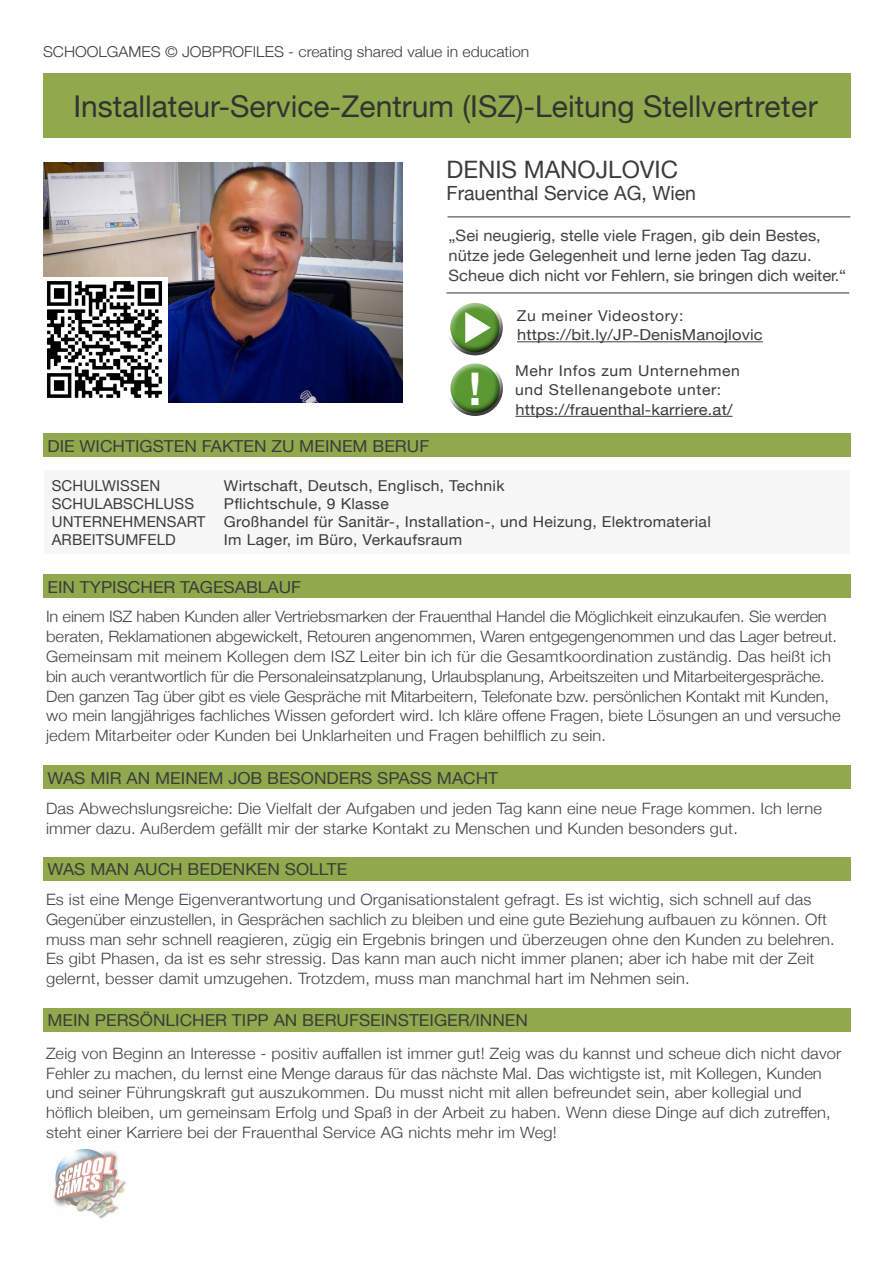
<style>
.page{position:relative;width:893px;height:1263px;background:#fff}
.page>*{position:absolute;margin:0;border:0;box-sizing:border-box;transform-origin:0 0}
.t1{font:700 45px "Helvetica Neue";color:#fff}
.t2{font:30px "Helvetica Neue";color:#333332}
.t3{font:24px "Helvetica Neue";color:#3c3c3b}
.t4{font:19.5px "Helvetica Neue";color:#3c3c3b}
.t5{font:16.5px "Helvetica Neue";color:#3c3c3b;scale:1.05 1}
.t6{font:300 15.6px/19.8px "Helvetica Neue";letter-spacing:.01em;color:#454444;scale:1.05 1}
.t7{font:300 15.6px/19.8px "Helvetica Neue";letter-spacing:-.01em;color:#454444;scale:1.05 1}
.t8{font:15.6px/19.8px "Helvetica Neue";color:#454444;scale:1.05 1}
.t9{font:15.15px "Helvetica Neue";letter-spacing:.01em;color:#3c3c3b;scale:1.09 1}
.t10{font:15px "Helvetica Neue";letter-spacing:.02em;color:#3c3c3b;scale:1.05 1}
.t11{font:15px "Helvetica Neue";letter-spacing:.04em;color:#3c3c3b;scale:1.05 1}
.t12{font:300 15px "Helvetica Neue";color:#3c3c3b;scale:1.05 1}
.t13{font:15px "Helvetica Neue";letter-spacing:.02em;color:#3c3c3b}
</style>
<div class="page">
<div style="left:44px;top:470px;width:806px;height:84px;background:#f7f7f7"></div>
<div style="left:43px;top:73px;width:807px;height:64px;background:#90a94c"></div>
<div style="left:43px;top:434px;width:807px;height:23px;background:#90a94c"></div>
<div style="left:43px;top:574px;width:807px;height:24px;background:#90a94c"></div>
<div style="left:43px;top:766px;width:807px;height:23px;background:#90a94c"></div>
<div style="left:43px;top:857px;width:807px;height:23px;background:#90a94c"></div>
<div style="left:43px;top:1008px;width:807px;height:23px;background:#90a94c"></div>
<img style="left:43px;top:162px;width:359px;height:241px">
<hr style="left:448px;top:216px;width:402px;height:1px;background:#4a4a49">
<hr style="left:446px;top:292px;width:403px;height:1px;background:#4a4a49">
<div style="left:446px;top:360px;width:57px;height:41px;background:#fff;opacity:.75"></div>
<div style="left:446px;top:368px;width:57px;height:49px;background:#000;opacity:.75"></div>
<img style="left:53px;top:1149px;width:73px;height:70px">
<hr style="left:515px;top:416px;width:217px;height:1px;background:#3c3c3b">
<img style="left:43px;top:278px;width:124px;height:125px">
<hr style="left:517px;top:341px;width:246px;height:1px;background:#3c3c3b">
<div style="left:446px;top:299px;width:57px;height:41px;background:#fff;opacity:.75"></div>
<div style="left:446px;top:308px;width:57px;height:49px;background:#000;opacity:.75"></div>
<svg style="left:465px;top:312px;width:26px;height:31px"></svg>
<p class="t12" style="left:43px;top:39px;width:465px">SCHOOLGAMES © JOBPROFILES - creating shared value in education</p>
<p class="t2" style="left:74px;top:85px;width:746px">Installateur-Service-Zentrum (ISZ)-Leitung Stellvertreter</p>
<p class="t3" style="left:446px;top:152px;width:233px">DENIS MANOJLOVIC</p>
<p class="t4" style="left:446px;top:179px;width:251px">Frauenthal Service AG, Wien</p>
<p class="t8" style="left:449px;top:227px;width:380px">„Sei neugierig, stelle viele Fragen, gib dein Bestes, nütze jede Gelegenheit und lerne jeden Tag dazu.<br>Scheue dich nicht vor Fehlern, sie bringen dich weiter.“</p>
<p class="t11" style="left:517px;top:305px;width:160px">Zu meiner Videostory:</p>
<p class="t5" style="left:47px;top:434px;width:365px">DIE WICHTIGSTEN FAKTEN ZU MEINEM BERUF</p>
<p class="t1" style="left:469px;top:354px;width:14px">!</p>
<p class="t9" style="left:517px;top:324px;width:227px">https://bit.ly/JP-DenisManojlovic</p>
<p class="t11" style="left:515px;top:360px;width:216px">Mehr Infos zum Unternehmen</p>
<p class="t11" style="left:515px;top:378px;width:198px">und Stellenangebote unter:</p>
<p class="t9" style="left:515px;top:398px;width:201px">https://frauenthal-karriere.at/</p>
<p class="t13" style="left:52px;top:475px;width:110px">SCHULWISSEN</p>
<p class="t13" style="left:52px;top:493px;width:144px">SCHULABSCHLUSS</p>
<p class="t13" style="left:52px;top:511px;width:155px">UNTERNEHMENSART</p>
<p class="t13" style="left:52px;top:529px;width:126px">ARBEITSUMFELD</p>
<p class="t10" style="left:224px;top:475px;width:269px">Wirtschaft, Deutsch, Englisch, Technik</p>
<p class="t10" style="left:224px;top:493px;width:159px">Pflichtschule, 9 Klasse</p>
<p class="t10" style="left:224px;top:511px;width:465px">Großhandel für Sanitär-, Installation-, und Heizung, Elektromaterial</p>
<p class="t10" style="left:224px;top:529px;width:229px">Im Lager, im Büro, Verkaufsraum</p>
<p class="t5" style="left:47px;top:575px;width:243px">EIN TYPISCHER TAGESABLAUF</p>
<p class="t7" style="left:46px;top:606px;width:755px">In einem ISZ haben Kunden aller Vertriebsmarken der Frauenthal Handel die Möglichkeit einzukaufen. Sie werden beraten, Reklamationen abgewickelt, Retouren angenommen, Waren entgegengenommen und das Lager betreut.</p>
<p class="t7" style="left:46px;top:645px;width:749px">Gemeinsam mit meinem Kollegen dem ISZ Leiter bin ich für die Gesamtkoordination zuständig. Das heißt ich bin auch verantwortlich für die Personaleinsatzplanung, Urlaubsplanung, Arbeitszeiten und Mitarbeitergespräche.</p>
<p class="t6" style="left:46px;top:685px;width:758px">Den ganzen Tag über gibt es viele Gespräche mit Mitarbeitern, Telefonate bzw. persönlichen Kontakt mit Kunden, wo mein langjähriges fachliches Wissen gefordert wird. Ich kläre offene Fragen, biete Lösungen an und versuche jedem Mitarbeiter oder Kunden bei Unklarheiten und Fragen behilflich zu sein.</p>
<p class="t5" style="left:47px;top:766px;width:431px">WAS MIR AN MEINEM JOB BESONDERS SPASS MACHT</p>
<p class="t6" style="left:46px;top:798px;width:741px">Das Abwechslungsreiche: Die Vielfalt der Aufgaben und jeden Tag kann eine neue Frage kommen. Ich lerne immer dazu. Außerdem gefällt mir der starke Kontakt zu Menschen und Kunden besonders gut.</p>
<p class="t5" style="left:47px;top:857px;width:287px">WAS MAN AUCH BEDENKEN SOLLTE</p>
<p class="t6" style="left:46px;top:888px;width:753px">Es ist eine Menge Eigenverantwortung und Organisationstalent gefragt. Es ist wichtig, sich schnell auf das<br>Gegenüber einzustellen, in Gesprächen sachlich zu bleiben und eine gute Beziehung aufbauen zu können. Oft muss man sehr schnell reagieren, zügig ein Ergebnis bringen und überzeugen ohne den Kunden zu belehren.</p>
<p class="t6" style="left:46px;top:948px;width:733px">Es gibt Phasen, da ist es sehr stressig. Das kann man auch nicht immer planen; aber ich habe mit der Zeit gelernt, besser damit umzugehen. Trotzdem, muss man manchmal hart im Nehmen sein.</p>
<p class="t5" style="left:47px;top:1008px;width:459px">MEIN PERSÖNLICHER TIPP AN BERUFSEINSTEIGER/INNEN</p>
<p class="t6" style="left:46px;top:1042px;width:759px">Zeig von Beginn an Interesse - positiv auffallen ist immer gut! Zeig was du kannst und scheue dich nicht davor Fehler zu machen, du lernst eine Menge daraus für das nächste Mal. Das wichtigste ist, mit Kollegen, Kunden und seiner Führungskraft gut auszukommen. Du musst nicht mit allen befreundet sein, aber kollegial und höflich bleiben, um gemeinsam Erfolg und Spaß in der Arbeit zu haben. Wenn diese Dinge auf dich zutreffen, steht einer Karriere bei der Frauenthal Service AG nichts mehr im Weg!</p>
</div>
